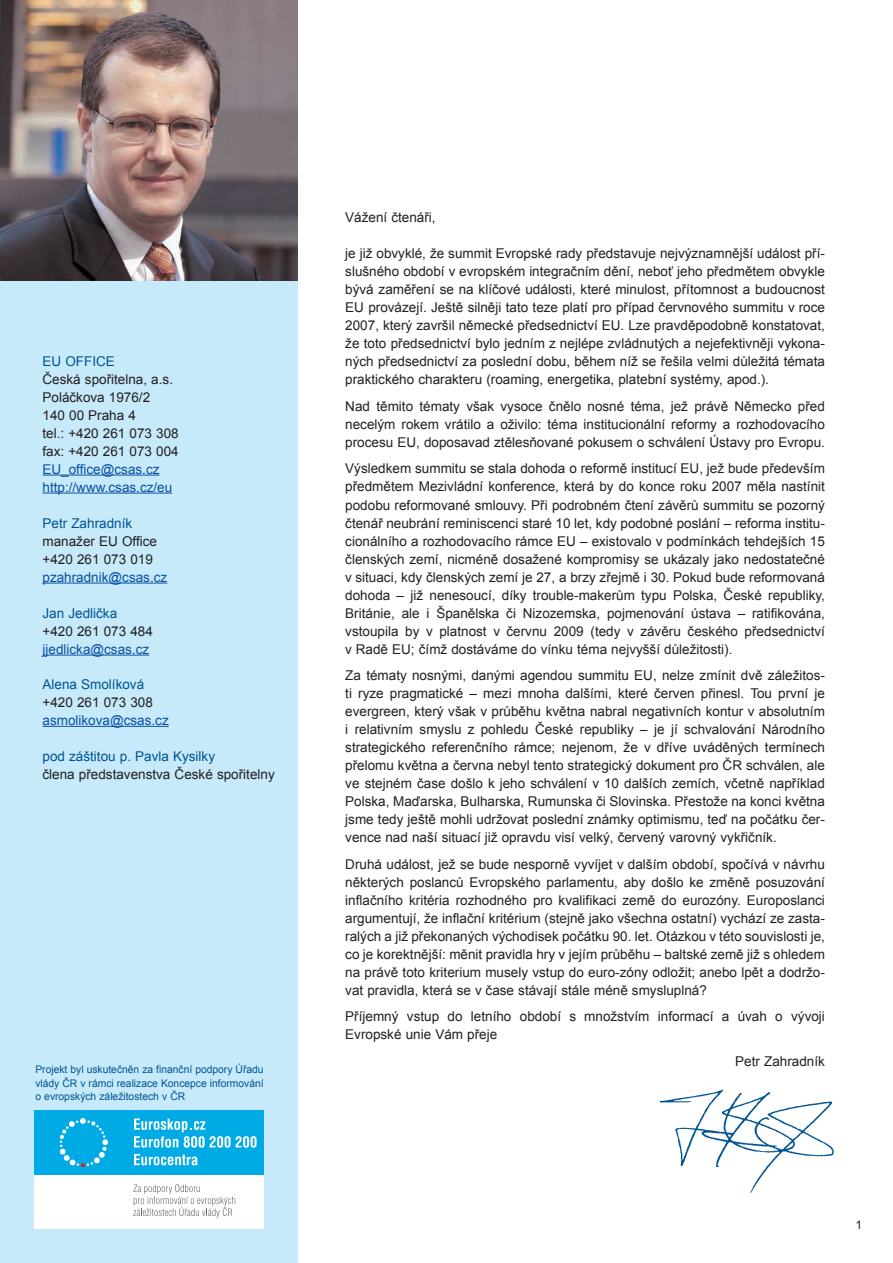
<style>
.page{position:relative;width:893px;height:1263px;background:#fff}
.page>*{position:absolute;margin:0;border:0;box-sizing:border-box;transform-origin:0 0}
.t1{font:13.5px/18px "Arial";color:#231f20;text-align:justify}
.t2{font:13.5px/18px "Arial";color:#094fa3}
.t3{font:13.5px "Arial";color:#005492}
.t4{font:12px "Arial";color:#231f20}
.t5{font:10.5px/13.5px "Arial";color:#005492;text-align:justify}
</style>
<div class="page">
<div style="left:0;top:0;width:298px;height:1263px;background:#c6eafa"></div>
<hr style="left:43px;top:475px;width:117px;height:1px;background:#094fa3">
<hr style="left:43px;top:493px;width:129px;height:1px;background:#094fa3">
<hr style="left:43px;top:583px;width:124px;height:1px;background:#094fa3">
<hr style="left:43px;top:655px;width:106px;height:1px;background:#094fa3">
<hr style="left:43px;top:726px;width:126px;height:1px;background:#094fa3">
<img style="left:659px;top:1089px;width:175px;height:104px">
<img style="left:0;top:0;width:298px;height:281px">
<div style="left:35px;top:1110px;width:229px;height:65px;background:#00abe5"></div>
<svg style="left:59px;top:1118px;width:49px;height:49px"></svg>
<svg style="left:134px;top:1118px;width:123px;height:30px"></svg>
<svg style="left:134px;top:1154px;width:63px;height:11px"></svg>
<div style="left:35px;top:1175px;width:229px;height:54px;background:#fff"></div>
<svg style="left:133px;top:1184px;width:102px;height:34px"></svg>
<p class="t3" style="left:43px;top:352px;width:74px">EU OFFICE</p>
<p class="t1" style="left:43px;top:370px;width:138px;text-align:left">Česká spořitelna, a.s.<br>Poláčkova 1976/2<br>140 00 Praha 4<br>tel.: +420 261 073 308 fax: +420 261 073 004</p>
<p class="t2" style="left:43px;top:460px;width:131px">EU_office@csas.cz http://www.csas.cz/eu</p>
<p class="t3" style="left:43px;top:514px;width:91px">Petr Zahradník</p>
<p class="t1" style="left:43px;top:532px;width:116px">manažer EU Office +420 261 073 019</p>
<p class="t2" style="left:43px;top:568px;width:126px">pzahradnik@csas.cz</p>
<p class="t3" style="left:43px;top:604px;width:76px">Jan Jedlička</p>
<p class="t1" style="left:43px;top:622px;width:112px">+420 261 073 484</p>
<p class="t2" style="left:43px;top:640px;width:108px">jjedlicka@csas.cz</p>
<p class="t3" style="left:43px;top:675px;width:103px">Alena Smolíková</p>
<p class="t1" style="left:43px;top:693px;width:112px">+420 261 073 308</p>
<p class="t2" style="left:43px;top:711px;width:128px">asmolikova@csas.cz</p>
<p class="t3" style="left:43px;top:747px;width:174px">pod záštitou p. Pavla Kysilky</p>
<p class="t1" style="left:43px;top:765px;width:234px">člena představenstva České spořitelny</p>
<p class="t5" style="left:35px;top:1063px;width:230px">Projekt byl uskutečněn za finanční podpory Úřadu vlády ČR v rámci realizace Koncepce informování o evropských záležitostech v ČR</p>
<p class="t1" style="left:345px;top:209px;width:92px">Vážení čtenáři,</p>
<p class="t1" style="left:345px;top:245px;width:481px">je již obvyklé, že summit Evropské rady představuje nejvýznamnější událost pří&shy;slušného období v evropském integračním dění, neboť jeho předmětem obvykle bývá zaměření se na klíčové události, které minulost, přítomnost a budoucnost EU provázejí. Ještě silněji tato teze platí pro případ červnového summitu v roce 2007, který završil německé předsednictví EU. Lze pravděpodobně konstatovat, že toto předsednictví bylo jedním z nejlépe zvládnutých a nejefektivněji vykona&shy;ných předsednictví za poslední dobu, během níž se řešila velmi důležitá témata praktického charakteru (roaming, energetika, platební systémy, apod.).</p>
<p class="t1" style="left:345px;top:397px;width:481px">Nad těmito tématy však vysoce čnělo nosné téma, jež právě Německo před necelým rokem vrátilo a oživilo: téma institucionální reformy a rozhodovacího procesu EU, doposavad ztělesňované pokusem o schválení Ústavy pro Evropu.</p>
<p class="t1" style="left:345px;top:460px;width:481px">Výsledkem summitu se stala dohoda o reformě institucí EU, jež bude především předmětem Mezivládní konference, která by do konce roku 2007 měla nastínit podobu reformované smlouvy. Při podrobném čtení závěrů summitu se pozorný čtenář neubrání reminiscenci staré 10 let, kdy podobné poslání – reforma institu&shy;cionálního a rozhodovacího rámce EU – existovalo v podmínkách tehdejších 15 členských zemí, nicméně dosažené kompromisy se ukázaly jako nedostatečné v situaci, kdy členských zemí je 27, a brzy zřejmě i 30. Pokud bude reformovaná dohoda – již nenesoucí, díky trouble-makerům typu Polska, České republiky, Británie, ale i Španělska či Nizozemska, pojmenování ústava – ratifikována, vstoupila by v platnost v červnu 2009 (tedy v závěru českého předsednictví v Radě EU; čímž dostáváme do vínku téma nejvyšší důležitosti).</p>
<p class="t1" style="left:345px;top:666px;width:481px">Za tématy nosnými, danými agendou summitu EU, nelze zmínit dvě záležitos&shy;ti ryze pragmatické – mezi mnoha dalšími, které červen přinesl. Tou první je evergreen, který však v průběhu května nabral negativních kontur v absolutním i relativním smyslu z pohledu České republiky – je jí schvalování Národního strategického referenčního rámce; nejenom, že v dříve uváděných termínech přelomu května a června nebyl tento strategický dokument pro ČR schválen, ale ve stejném čase došlo k jeho schválení v 10 dalších zemích, včetně například Polska, Maďarska, Bulharska, Rumunska či Slovinska. Přestože na konci května jsme tedy ještě mohli udržovat poslední známky optimismu, teď na počátku čer&shy;vence nad naší situací již opravdu visí velký, červený varovný vykřičník.</p>
<p class="t1" style="left:345px;top:855px;width:481px">Druhá událost, jež se bude nesporně vyvíjet v dalším období, spočívá v návrhu některých poslanců Evropského parlamentu, aby došlo ke změně posuzování inflačního kritéria rozhodného pro kvalifikaci země do eurozóny. Europoslanci argumentují, že inflační kritérium (stejně jako všechna ostatní) vychází ze zasta&shy;ralých a již překonaných východisek počátku 90. let. Otázkou v této souvislosti je, co je korektnější: měnit pravidla hry v jejím průběhu – baltské země již s ohledem na právě toto kriterium musely vstup do euro-zóny odložit; anebo lpět a dodržo&shy;vat pravidla, která se v čase stávají stále méně smysluplná?</p>
<p class="t1" style="left:345px;top:1007px;width:481px">Příjemný vstup do letního období s množstvím informací a úvah o vývoji<br>Evropské unie Vám přeje</p>
<p class="t1" style="left:735px;top:1052px;width:91px">Petr Zahradník</p>
<p class="t4" style="left:856px;top:1217px;width:8px">1</p>
</div>
